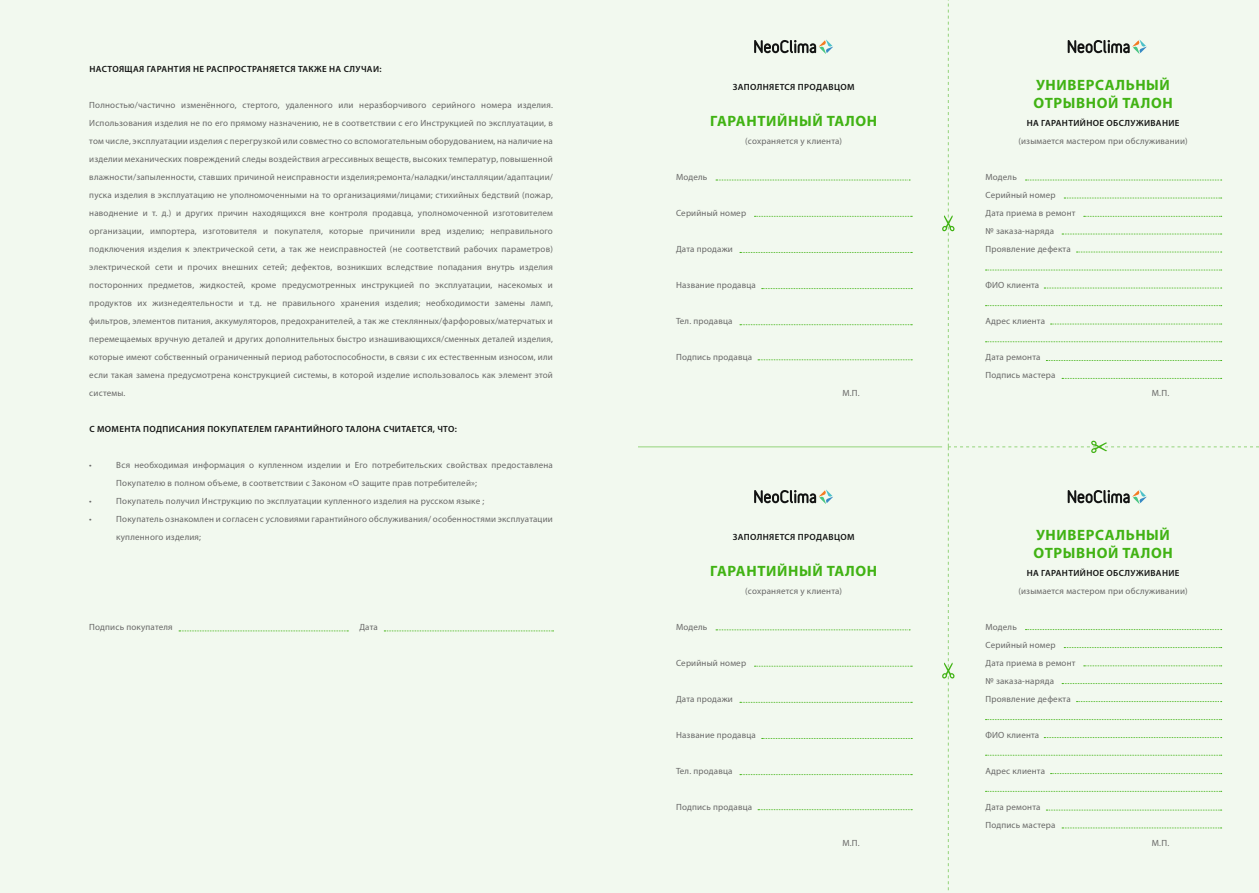
<style>
.page{position:relative;width:1259px;height:893px;background:#f2f9ef}
.page>*{position:absolute;margin:0;border:0;box-sizing:border-box;transform-origin:0 0}
.t1{font:700 15px/18px "Myriad Pro";letter-spacing:.04em;color:#41b314}
.t2{font:9px/18px "Myriad Pro";letter-spacing:.02em;color:#686867}
.t3{font:600 9px "Myriad Pro";letter-spacing:.04em;color:#131413}
</style>
<div class="page">
<svg style="left:754px;top:40px;width:79px;height:14px"></svg>
<svg style="left:754px;top:490px;width:79px;height:14px"></svg>
<hr style="left:638px;top:446px;width:304px;height:1px;background:#41b314">
<svg style="left:716px;top:180px;width:194px;height:1px"></svg>
<svg style="left:716px;top:629px;width:194px;height:1px"></svg>
<svg style="left:754px;top:216px;width:158px;height:1px"></svg>
<svg style="left:754px;top:666px;width:158px;height:1px"></svg>
<svg style="left:740px;top:252px;width:172px;height:1px"></svg>
<svg style="left:740px;top:702px;width:172px;height:1px"></svg>
<svg style="left:761px;top:288px;width:151px;height:1px"></svg>
<svg style="left:761px;top:738px;width:151px;height:1px"></svg>
<svg style="left:740px;top:324px;width:172px;height:1px"></svg>
<svg style="left:740px;top:774px;width:172px;height:1px"></svg>
<svg style="left:758px;top:359px;width:154px;height:1px"></svg>
<svg style="left:758px;top:809px;width:154px;height:1px"></svg>
<svg style="left:941px;top:0;width:318px;height:891px"></svg>
<svg style="left:179px;top:631px;width:169px;height:1px"></svg>
<svg style="left:384px;top:631px;width:169px;height:1px"></svg>
<p class="t3" style="left:89px;top:63px;width:294px">НАСТОЯЩАЯ ГАРАНТИЯ НЕ РАСПРОСТРАНЯЕТСЯ ТАКЖЕ НА СЛУЧАИ:</p>
<p class="t2" style="left:89px;top:96px;width:465px;text-align:justify">Полностью/частично изменённого, стертого, удаленного или неразборчивого серийного номера изделия.<br>Использования изделия не по его прямому назначению, не в соответствии с его Инструкцией по эксплуатации, в том числе, эксплуатации изделия с перегрузкой или совместно со вспомогательным оборудованием, на наличие на изделии механических повреждений следы воздействия агрессивных веществ, высоких температур, повышенной влажности/запыленности, ставших причиной неисправности изделия;ремонта/наладки/инсталляции/адаптации/ пуска изделия в эксплуатацию не уполномоченными на то организациями/лицами; стихийных бедствий (пожар, наводнение и т. д.) и других причин находящихся вне контроля продавца, уполномоченной изготовителем организации, импортера, изготовителя и покупателя, которые причинили вред изделию; неправильного подключения изделия к электрической сети, а так же неисправностей (не соответствий рабочих параметров) электрической сети и прочих внешних сетей; дефектов, возникших вследствие попадания внутрь изделия посторонних предметов, жидкостей, кроме предусмотренных инструкцией по эксплуатации, насекомых и продуктов их жизнедеятельности и т.д. не правильного хранения изделия; необходимости замены ламп, фильтров, элементов питания, аккумуляторов, предохранителей, а так же стеклянных/фарфоровых/матерчатых и перемещаемых вручную деталей и других дополнительных быстро изнашивающихся/сменных деталей изделия, которые имеют собственный ограниченный период работоспособности, в связи с их естественным износом, или если такая замена предусмотрена конструкцией системы, в которой изделие использовалось как элемент этой системы.</p>
<p class="t3" style="left:89px;top:423px;width:369px">С МОМЕНТА ПОДПИСАНИЯ ПОКУПАТЕЛЕМ ГАРАНТИЙНОГО ТАЛОНА СЧИТАЕТСЯ, ЧТО:</p>
<p class="t2" style="left:89px;top:456px;width:4px">•</p>
<p class="t2" style="left:116px;top:456px;width:438px">Вся необходимая информация о купленном изделии и Его потребительских свойствах предоставлена<br>Покупателю в полном объеме, в соответствии с Законом «О защите прав потребителей»;</p>
<p class="t2" style="left:89px;top:492px;width:4px">•</p>
<p class="t2" style="left:116px;top:492px;width:369px">Покупатель получил Инструкцию по эксплуатации купленного изделия на русском языке ;</p>
<p class="t2" style="left:89px;top:510px;width:4px">•</p>
<p class="t2" style="left:116px;top:510px;width:438px">Покупатель ознакомлен и согласен с условиями гарантийного обслуживания/ особенностями эксплуатации купленного изделия;</p>
<p class="t2" style="left:89px;top:618px;width:85px">Подпись покупателя</p>
<p class="t2" style="left:359px;top:618px;width:20px">Дата</p>
<p class="t3" style="left:733px;top:81px;width:123px">ЗАПОЛНЯЕТСЯ ПРОДАВЦОМ</p>
<h1 class="t1" style="left:710px;top:111px;width:168px">ГАРАНТИЙНЫЙ ТАЛОН</h1>
<p class="t2" style="left:745px;top:132px;width:98px">(сохраняется у клиента)</p>
<p class="t2" style="left:676px;top:168px;width:33px">Модель</p>
<p class="t2" style="left:676px;top:204px;width:72px">Серийный номер</p>
<p class="t2" style="left:676px;top:240px;width:58px">Дата продажи</p>
<p class="t2" style="left:676px;top:276px;width:81px">Название продавца</p>
<p class="t2" style="left:676px;top:312px;width:58px">Тел. продавца</p>
<p class="t2" style="left:676px;top:348px;width:78px">Подпись продавца</p>
<p class="t2" style="left:842px;top:384px;width:19px">М.П.</p>
<p class="t3" style="left:733px;top:531px;width:123px">ЗАПОЛНЯЕТСЯ ПРОДАВЦОМ</p>
<h1 class="t1" style="left:710px;top:561px;width:168px">ГАРАНТИЙНЫЙ ТАЛОН</h1>
<p class="t2" style="left:745px;top:582px;width:98px">(сохраняется у клиента)</p>
<p class="t2" style="left:676px;top:618px;width:33px">Модель</p>
<p class="t2" style="left:676px;top:654px;width:72px">Серийный номер</p>
<p class="t2" style="left:676px;top:690px;width:58px">Дата продажи</p>
<p class="t2" style="left:676px;top:726px;width:81px">Название продавца</p>
<p class="t2" style="left:676px;top:762px;width:58px">Тел. продавца</p>
<p class="t2" style="left:676px;top:798px;width:78px">Подпись продавца</p>
<p class="t2" style="left:842px;top:834px;width:19px">М.П.</p>
<h1 class="t1" style="left:1033px;top:75px;width:141px">УНИВЕРСАЛЬНЫЙ<br>ОТРЫВНОЙ ТАЛОН</h1>
<p class="t3" style="left:1026px;top:117px;width:154px">НА ГАРАНТИЙНОЕ ОБСЛУЖИВАНИЕ</p>
<p class="t2" style="left:1018px;top:132px;width:171px">(изымается мастером при обслуживании)</p>
<p class="t2" style="left:985px;top:168px;width:92px">Модель<br>Серийный номер<br>Дата приема в ремонт № заказа-наряда<br>Проявление дефекта</p>
<p class="t2" style="left:985px;top:276px;width:55px">ФИО клиента</p>
<p class="t2" style="left:985px;top:312px;width:61px">Адрес клиента</p>
<p class="t2" style="left:985px;top:348px;width:71px">Дата ремонта<br>Подпись мастера</p>
<p class="t2" style="left:1152px;top:384px;width:19px">М.П.</p>
<h1 class="t1" style="left:1033px;top:525px;width:141px">УНИВЕРСАЛЬНЫЙ<br>ОТРЫВНОЙ ТАЛОН</h1>
<p class="t3" style="left:1026px;top:567px;width:154px">НА ГАРАНТИЙНОЕ ОБСЛУЖИВАНИЕ</p>
<p class="t2" style="left:1018px;top:582px;width:171px">(изымается мастером при обслуживании)</p>
<p class="t2" style="left:985px;top:618px;width:92px">Модель<br>Серийный номер<br>Дата приема в ремонт № заказа-наряда<br>Проявление дефекта</p>
<p class="t2" style="left:985px;top:726px;width:55px">ФИО клиента</p>
<p class="t2" style="left:985px;top:762px;width:61px">Адрес клиента</p>
<p class="t2" style="left:985px;top:798px;width:71px">Дата ремонта<br>Подпись мастера</p>
<p class="t2" style="left:1152px;top:834px;width:19px">М.П.</p>
</div>
